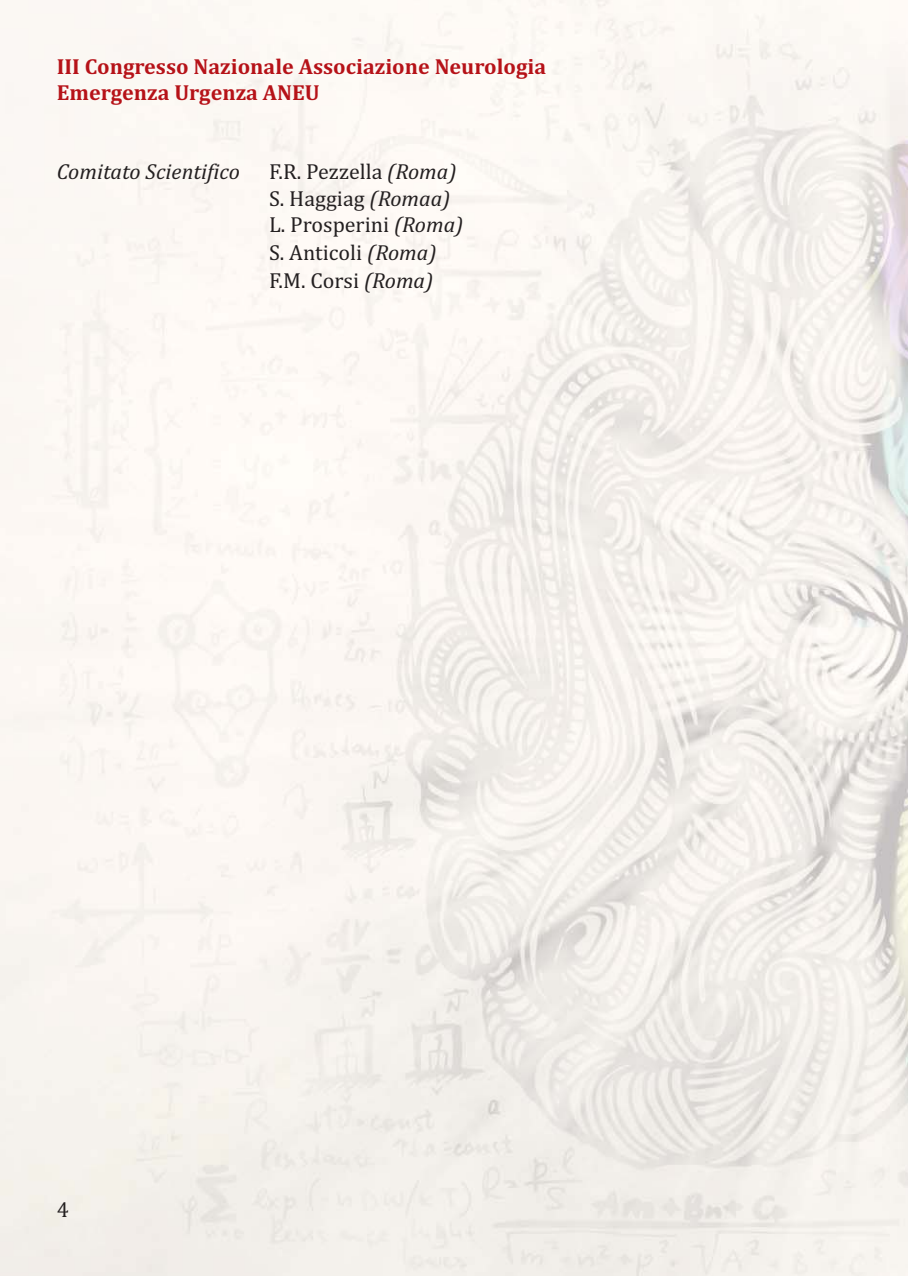
<style>
.page{position:relative;width:908px;height:1276px;background:#fff}
.page>*{position:absolute;margin:0;border:0;box-sizing:border-box;transform-origin:0 0}
.t1{font:22px/27.2px "Cambria";color:#231f20}
.t2{font:700 22px/26.4px "Cambria";color:#b61218}
.t3{font:italic 22px "Cambria";color:#231f20}
.s1{font-style:italic}
</style>
<div class="page">
<img style="left:0;top:0;width:907px;height:1276px">
<p class="t2" style="left:57px;top:55px;width:491px">III Congresso Nazionale Associazione Neurologia<br>Emergenza Urgenza ANEU</p>
<p class="t3" style="left:57px;top:164px;width:184px">Comitato Scientifico</p>
<p class="t1" style="left:269px;top:161px;width:196px">F.R. Pezzella <span class="s1">(Roma)<br></span>S. Haggiag <span class="s1">(Romaa)<br></span>L. Prosperini <span class="s1">(Roma)<br></span>S. Anticoli <span class="s1">(Roma)<br></span>F.M. Corsi <span class="s1">(Roma)</span></p>
<p class="t1" style="left:57px;top:1197px;width:14px">4</p>
</div>
